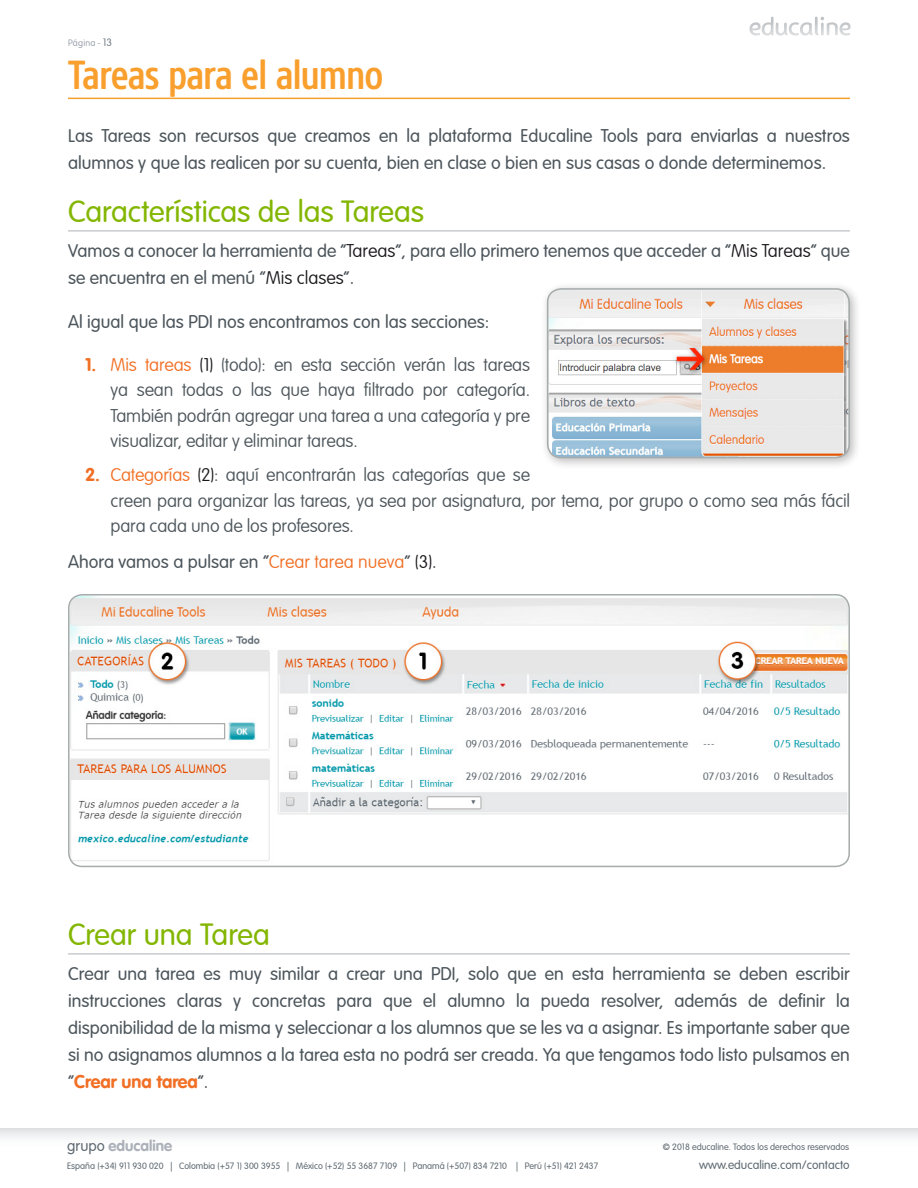
<style>
.page{position:relative;width:918px;height:1188px;background:#fff}
.page>*{position:absolute;margin:0;border:0;box-sizing:border-box;transform-origin:0 0}
.Titulos_1{font:500 40.5px "Core Sans NR57 Cn";letter-spacing:-.01em;color:#f99f2d}
.Titulos_2_ver{font:300 30px "VAG Rounded Std";color:#83b600}
.Paragraph_Running-te{font:300 18px/27px "VAG Rounded Std";color:#4c555b}
.t1{font:100 18px/25.5px "VAG Rounded Std";letter-spacing:-.01em;color:#4c555b;text-align:justify}
.t2{font:700 15px "VAG Rounded Std";color:#abb0b9}
.t3{font:300 12px "VAG Rounded Std";color:#5e6971}
.t4{font:300 9px "VAG Rounded Std";color:#5e6971}
.t5{font:100 9px "VAG Rounded Std";letter-spacing:.025em;color:#8e96a2}
.s1{font-size:10.5px;color:#5e6971}
.s2{font-weight:100;color:#1a171b}
.s3{font-weight:700;color:#f16f24}
.s4{color:#f16f24}
.s5{color:#1a171b}
.s6{font-weight:100;color:#f16f24}
.s7{font-weight:300;color:#5e6971}
</style>
<div class="page">
<svg style="left:749px;top:17px;width:102px;height:19px"></svg>
<div style="left:0;top:1128px;width:918px;height:20px;background:linear-gradient(to bottom,#e3e5e7,#fff)"></div>
<svg style="left:917px;top:1128px;width:1px;height:20px"></svg>
<hr style="left:68px;top:98px;width:782px;height:1px;background:#f99f2d">
<hr style="left:68px;top:230px;width:782px;height:2px;background:#c9cccf">
<hr style="left:68px;top:953px;width:782px;height:2px;background:#c9cccf">
<img style="left:70px;top:596px;width:778px;height:270px">
<div style="left:68px;top:594px;width:782px;height:273px;border:2px solid #a6abab;border-radius:14px"></div>
<div style="left:541px;top:282px;width:321px;height:189px;background:#231f20;opacity:.3"></div>
<img style="left:548px;top:290px;width:300px;height:167px">
<div style="left:547px;top:288px;width:303px;height:170px;border:2px solid #a6abab;border-radius:14px"></div>
<p class="t5" style="left:68px;top:38px;width:46px">Página - <span class="s1">13</span></p>
<p class="Titulos_1" style="left:68px;top:49px;width:317px">Tareas para el alumno</p>
<p class="Paragraph_Running-te" style="left:68px;top:122px;width:783px">Las Tareas son recursos que creamos en la plataforma Educaline Tools para enviarlas a nuestros alumnos y que las realicen por su cuenta, bien en clase o bien en sus casas o donde determinemos.</p>
<p class="Titulos_2_ver" style="left:68px;top:194px;width:358px">Características de las Tareas</p>
<p class="Paragraph_Running-te" style="left:68px;top:238px;width:783px">Vamos a conocer la herramienta de “<span class="s2">Tareas</span>”, para ello primero tenemos que acceder a “<span class="s2">Mis Tareas</span>” que se encuentra en el menú “<span class="s2">Mis clases</span>”.</p>
<p class="Paragraph_Running-te" style="left:68px;top:309px;width:423px">Al igual que las PDI nos encontramos con las secciones:</p>
<p class="t1" style="left:111px;top:352px;width:421px;text-indent:-26px"><span class="s3">1.</span> <span class="s4">Mis tareas</span> <span class="s5">(1)</span> (todo): en esta sección verán las tareas ya sean todas o las que haya filtrado por categoría.<br>También podrán agregar una tarea a una categoría y pre visualizar, editar y eliminar tareas.</p>
<p class="t1" style="left:111px;top:463px;width:741px;text-align:left;text-indent:-26px"><span class="s3">2.</span> <span class="s4">Categorías</span> <span class="s5">(2)</span>: aquí encontrarán las categorías que se<br>creen para organizar las tareas, ya sea por asignatura, por tema, por grupo o como sea más fácil para cada uno de los profesores.</p>
<p class="Paragraph_Running-te" style="left:68px;top:548px;width:370px">Ahora vamos a pulsar en “<span class="s6">Crear tarea nueva</span>” <span class="s2">(3)</span>.</p>
<p class="Titulos_2_ver" style="left:68px;top:917px;width:203px">Crear una Tarea</p>
<p class="Paragraph_Running-te" style="left:68px;top:961px;width:783px;text-align:justify">Crear una tarea es muy similar a crear una PDI, solo que en esta herramienta se deben escribir instrucciones claras y concretas para que el alumno la pueda resolver, además de definir la disponibilidad de la misma y seleccionar a los alumnos que se les va a asignar. Es importante saber que si no asignamos alumnos a la tarea esta no podrá ser creada. Ya que tengamos todo listo pulsamos en “<span class="s3">Crear una tarea</span>”.</p>
<p class="t2" style="left:67px;top:1137px;width:106px"><span class="s7">grupo</span> educaline</p>
<p class="t4" style="left:67px;top:1161px;width:532px">España (+34) 911 930 020 | Colombia (+57 1) 300 3955 | México (+52) 55 3687 7109 | Panamá (+507) 834 7210 | Perú (+51) 421 2437</p>
<p class="t4" style="left:663px;top:1141px;width:188px">© 2018 educaline. Todos los derechos reservados</p>
<p class="t3" style="left:699px;top:1158px;width:152px">www.educaline.com/contacto</p>
</div>
